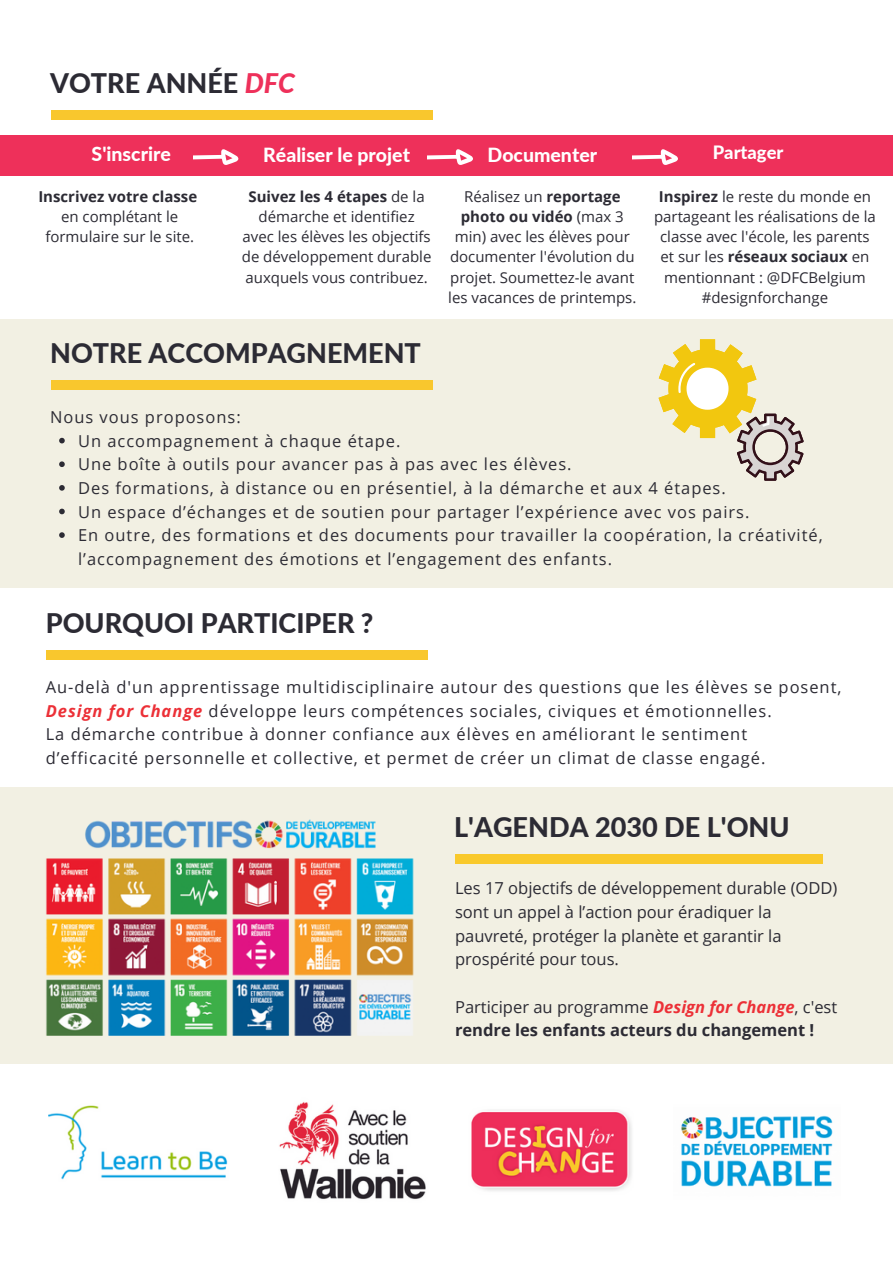
<style>
.page{position:relative;width:893px;height:1264px;background:#fff}
.page>*{position:absolute;margin:0;border:0;box-sizing:border-box;transform-origin:0 0}
.t1{font:800 27px "Lato";color:#2c2b34}
.t2{font:800 19.5px "Lato";color:#fff}
.t3{font:800 18.3px "Lato";color:#fff}
.t4{font:16.5px/23.5px "Open Sans";letter-spacing:.06em;color:#2c2b34}
.t5{font:16.5px/23.5px "Open Sans";color:#2c2b34}
.t6{font:700 16.5px/23.5px "Open Sans";color:#2c2b34}
.t7{font:15px/20.2px "Open Sans";color:#2c2b34;text-align:center}
.t8{font:700 15px "Open Sans";color:#2c2b34}
.s1{font-style:italic;color:#ee305a}
.s2{font-weight:700}
.s3{font-weight:700;font-style:italic;color:#ec3037}
.s4{font-weight:400}
.s5{font-style:italic;color:#ec3037}
</style>
<div class="page">
<img style="left:279px;top:1102px;width:147px;height:98px">
<img style="left:48px;top:1105px;width:180px;height:75px">
<img style="left:681px;top:1115px;width:152px;height:72px">
<div style="left:51px;top:111px;width:381px;height:9px;background:#f9c72d"></div>
<div style="left:0;top:135px;width:892px;height:40px;background:#ee305a"></div>
<div style="left:0;top:319px;width:892px;height:268px;background:#f2f0e3"></div>
<div style="left:51px;top:380px;width:381px;height:9px;background:#f9c72d"></div>
<svg style="left:59px;top:438px;width:6px;height:5px"></svg>
<svg style="left:59px;top:461px;width:6px;height:6px"></svg>
<svg style="left:59px;top:485px;width:6px;height:5px"></svg>
<svg style="left:59px;top:508px;width:6px;height:6px"></svg>
<svg style="left:59px;top:532px;width:6px;height:6px"></svg>
<div style="left:0;top:787px;width:892px;height:277px;background:#f2f0e3"></div>
<img style="left:30px;top:813px;width:398px;height:224px;border-radius:19px">
<div style="left:47px;top:650px;width:381px;height:9px;background:#f9c72d"></div>
<svg style="left:658px;top:339px;width:145px;height:141px"></svg>
<svg style="left:193px;top:149px;width:45px;height:16px"></svg>
<svg style="left:427px;top:149px;width:45px;height:16px"></svg>
<svg style="left:632px;top:149px;width:45px;height:16px"></svg>
<img style="left:471px;top:1110px;width:161px;height:81px">
<div style="left:455px;top:854px;width:367px;height:9px;background:#f9c92b"></div>
<p class="t1" style="left:50px;top:67px;width:246px">VOTRE ANNÉE <span class="s1">DFC</span></p>
<p class="t2" style="left:92px;top:141px;width:81px">S'inscrire</p>
<p class="t2" style="left:263px;top:142px;width:148px">Réaliser le projet</p>
<p class="t2" style="left:487px;top:142px;width:111px">Documenter</p>
<p class="t3" style="left:712px;top:141px;width:72px">Partager</p>
<p class="t7" style="left:242px;top:186px;width:191px"><span class="s2">Suivez les 4 étapes</span> de la démarche et identifiez avec les élèves les objectifs de développement durable auxquels vous contribuez.</p>
<p class="t7" style="left:448px;top:186px;width:190px">Réalisez un <span class="s2">reportage photo ou vidéo</span> (max 3 min) avec les élèves pour documenter l'évolution du projet. Soumettez-le avant les vacances de printemps.</p>
<p class="t7" style="left:654px;top:186px;width:223px"><span class="s2">Inspirez</span> le reste du monde en partageant les réalisations de la classe avec l'école, les parents et sur les <span class="s2">réseaux sociaux</span> en mentionnant : @DFCBelgium #designforchange</p>
<p class="t8" style="left:38px;top:186px;width:160px">Inscrivez votre classe</p>
<p class="t7" style="left:45px;top:206px;width:150px">en complétant le formulaire sur le site.</p>
<p class="t1" style="left:50px;top:336px;width:372px">NOTRE ACCOMPAGNEMENT</p>
<p class="t4" style="left:50px;top:405px;width:192px">Nous vous proposons:</p>
<p class="t4" style="left:78px;top:428px;width:324px">Un accompagnement à chaque étape.</p>
<p class="t4" style="left:78px;top:452px;width:495px">Une boîte à outils pour avancer pas à pas avec les élèves.</p>
<p class="t4" style="left:78px;top:476px;width:649px">Des formations, à distance ou en présentiel, à la démarche et aux 4 étapes.</p>
<p class="t4" style="left:78px;top:499px;width:672px">Un espace d’échanges et de soutien pour partager l’expérience avec vos pairs.</p>
<p class="t4" style="left:78px;top:523px;width:746px">En outre, des formations et des documents pour travailler la coopération, la créativité, l’accompagnement des émotions et l’engagement des enfants.</p>
<p class="t1" style="left:46px;top:606px;width:329px">POURQUOI PARTICIPER ?</p>
<p class="t4" style="left:46px;top:674px;width:797px">Au-delà d'un apprentissage multidisciplinaire autour des questions que les élèves se posent,<br><span class="s3">Design for Change</span> développe leurs compétences sociales, civiques et émotionnelles.</p>
<p class="t4" style="left:46px;top:722px;width:721px">La démarche contribue à donner confiance aux élèves en améliorant le sentiment d’efficacité personnelle et collective, et permet de créer un climat de classe engagé.</p>
<p class="t1" style="left:454px;top:810px;width:337px">L'AGENDA 2030 DE L'ONU</p>
<p class="t5" style="left:455px;top:876px;width:384px">Les 17 objectifs de développement durable (ODD) sont un appel à l’action pour éradiquer la pauvreté, protéger la planète et garantir la prospérité pour tous.</p>
<p class="t6" style="left:455px;top:994px;width:384px"><span class="s4">Participer au programme</span> <span class="s5">Design for Change</span><span class="s4">, c'est </span>rendre les enfants acteurs du changement !</p>
</div>
